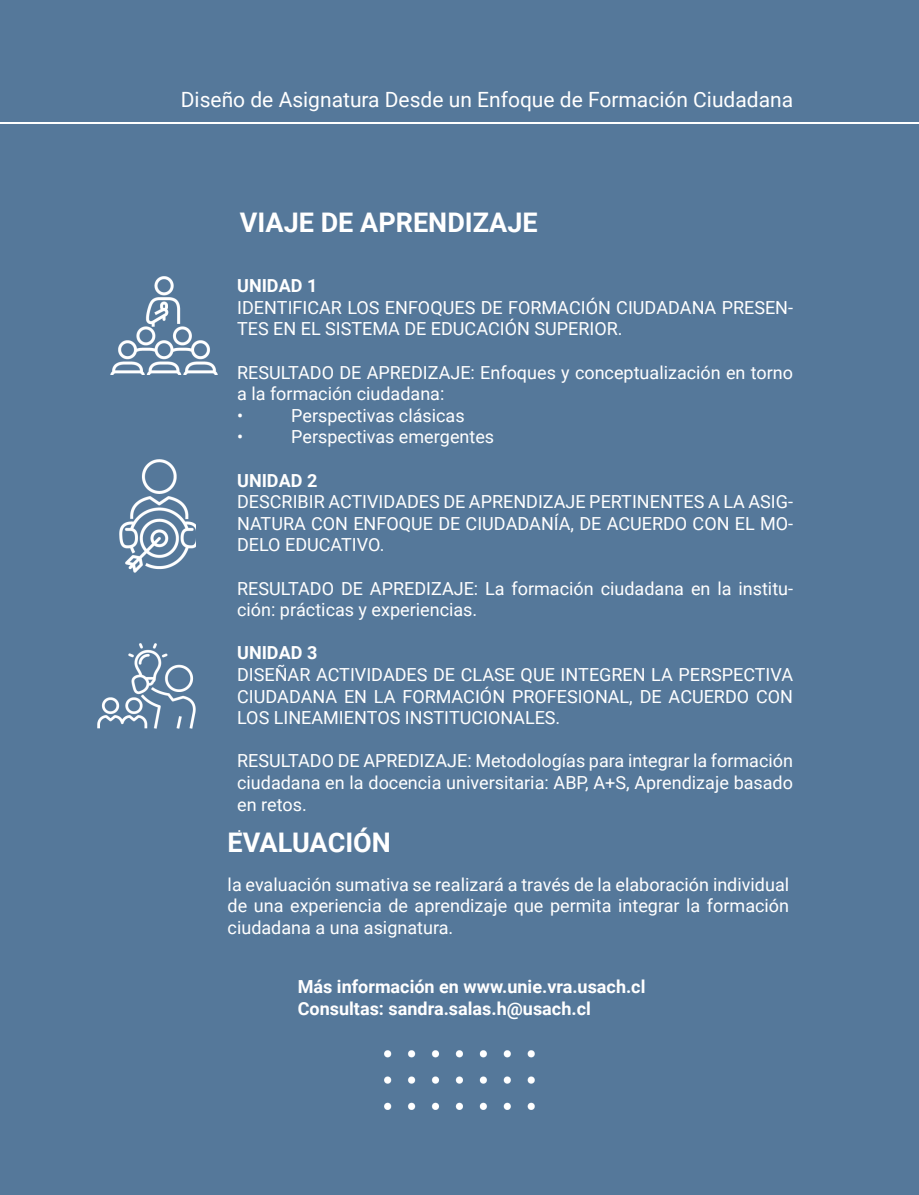
<style>
.page{position:relative;width:919px;height:1195px;background:#fff}
.page>*{position:absolute;margin:0;border:0;box-sizing:border-box;transform-origin:0 0}
.t1{font:700 27px "Roboto";color:#fff}
.t2{font:21px "Roboto";color:#fff}
.t3{font:18px/21.6px "Roboto";color:#fff}
.t4{font:700 18px/21.6px "Roboto";color:#fff}
</style>
<div class="page">
<div style="left:0;top:0;width:918px;height:1195px;background:#55789a"></div>
<img style="left:97px;top:643px;width:99px;height:85px">
<hr style="left:0;top:122px;width:918px;height:1px;background:#fff">
<img style="left:110px;top:277px;width:108px;height:97px">
<img style="left:119px;top:460px;width:77px;height:112px">
<img style="left:384px;top:1051px;width:150px;height:59px">
<p class="t2" style="left:181px;top:85px;width:614px">Diseño de Asignatura Desde un Enfoque de Formación Ciudadana</p>
<h1 class="t1" style="left:240px;top:203px;width:299px">VIAJE DE APRENDIZAJE</h1>
<p class="t4" style="left:237px;top:274px;width:82px">UNIDAD 1</p>
<p class="t3" style="left:237px;top:296px;width:557px">IDENTIFICAR LOS ENFOQUES DE FORMACIÓN CIUDADANA PRESEN-<br>TES EN EL SISTEMA DE EDUCACIÓN SUPERIOR.</p>
<p class="t3" style="left:237px;top:361px;width:557px">RESULTADO DE APREDIZAJE: Enfoques y conceptualización en torno a la formación ciudadana:<br>•</p>
<p class="t3" style="left:291px;top:404px;width:175px">Perspectivas clásicas</p>
<p class="t3" style="left:237px;top:425px;width:8px">•</p>
<p class="t3" style="left:291px;top:425px;width:204px">Perspectivas emergentes</p>
<p class="t4" style="left:237px;top:469px;width:82px">UNIDAD 2</p>
<p class="t3" style="left:237px;top:490px;width:557px;text-align:justify">DESCRIBIR ACTIVIDADES DE APRENDIZAJE PERTINENTES A LA ASIG-NATURA CON ENFOQUE DE CIUDADANÍA, DE ACUERDO CON EL MO-DELO EDUCATIVO.</p>
<p class="t3" style="left:237px;top:577px;width:557px">RESULTADO DE APREDIZAJE: La formación ciudadana en la institu&shy;ción: prácticas y experiencias.</p>
<p class="t4" style="left:237px;top:641px;width:82px">UNIDAD 3</p>
<p class="t3" style="left:237px;top:663px;width:557px;text-align:justify">DISEÑAR ACTIVIDADES DE CLASE QUE INTEGREN LA PERSPECTIVA CIUDADANA EN LA FORMACIÓN PROFESIONAL, DE ACUERDO CON LOS LINEAMIENTOS INSTITUCIONALES.</p>
<p class="t3" style="left:237px;top:749px;width:557px">RESULTADO DE APREDIZAJE: Metodologías para integrar la formación ciudadana en la docencia universitaria: ABP, A+S, Aprendizaje basado en retos.<br>.</p>
<h1 class="t1" style="left:228px;top:823px;width:165px">EVALUACIÓN</h1>
<p class="t3" style="left:228px;top:873px;width:563px;text-align:justify">la evaluación sumativa se realizará a través de la elaboración individual de una experiencia de aprendizaje que permita integrar la formación ciudadana a una asignatura.</p>
<p class="t4" style="left:298px;top:975px;width:349px">Más información en www.unie.vra.usach.cl<br>Consultas: sandra.salas.h@usach.cl</p>
</div>
